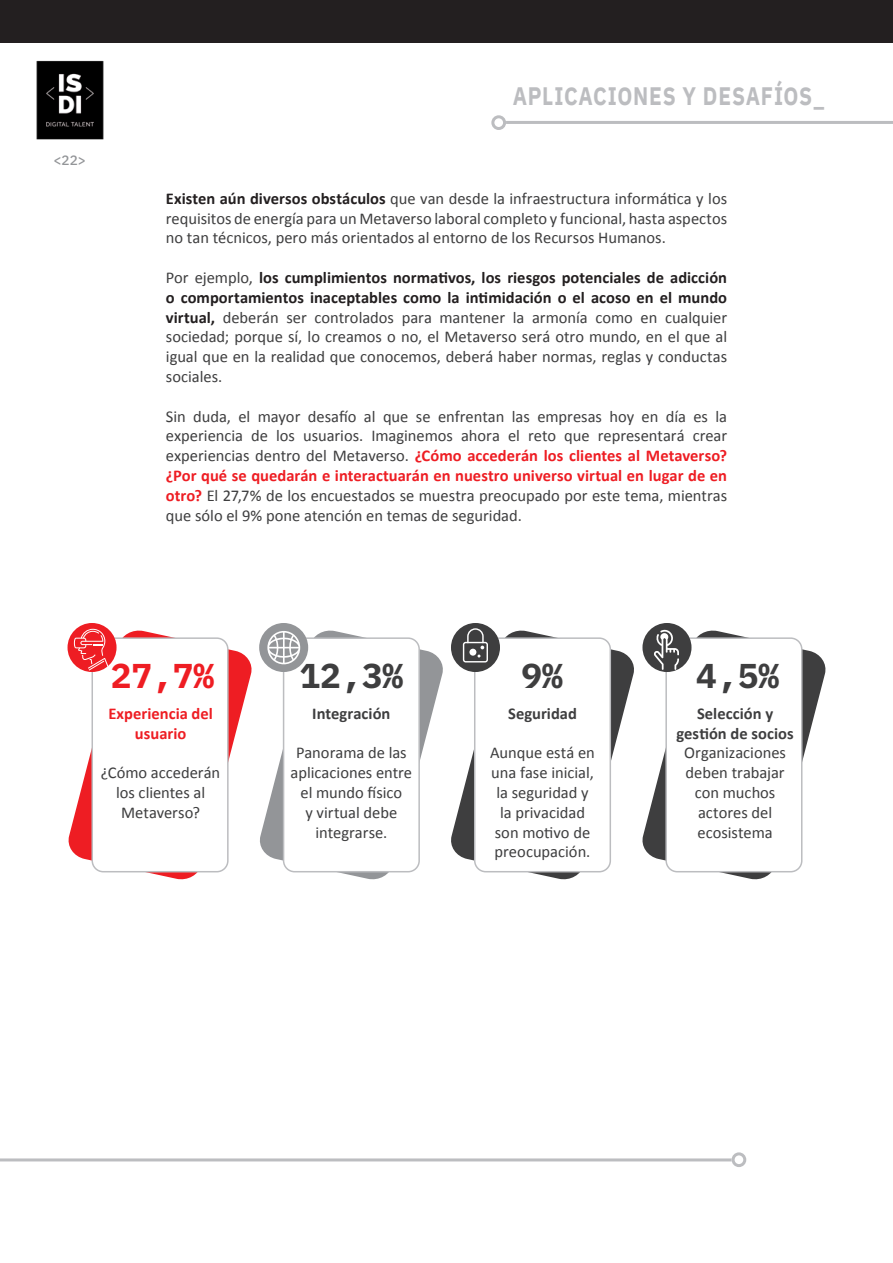
<style>
.page{position:relative;width:893px;height:1263px;background:#fff}
.page>*{position:absolute;margin:0;border:0;box-sizing:border-box;transform-origin:0 0}
.t1{font:700 34.5px "IBM Plex Mono";color:#3e3e3f}
.t2{font:700 34.5px "IBM Plex Mono";color:#ee1d23}
.t3{font:700 25.2px "IBM Plex Sans";letter-spacing:.04em;color:#bcbdc0;scale:.83 1}
.TXT{font:16.5px/19.8px "Calibri";color:#3e3e3f;text-align:center}
.TXT-2{font:700 16.5px/19.8px "Calibri";color:#3e3e3f;text-align:center}
.TXT-3{font:700 16.5px/19.8px "Calibri";color:#ee1d23;text-align:center}
.t4{font:500 13.5px "IBM Plex Mono";color:#939598}
.s1{font-weight:700;color:#231f20}
.s2{font-weight:700;color:#ee1d23}
</style>
<div class="page">
<hr style="left:892px;top:0;width:1px;height:1263px;background:#231f20">
<img style="left:36px;top:60px;width:68px;height:80px">
<div style="left:0;top:0;width:893px;height:43px;background:#231f20"></div>
<hr style="left:506px;top:121px;width:387px;height:3px;background:#bcbdc0">
<div style="left:491px;top:115px;width:15px;height:15px;border:3px solid #bcbdc0;border-radius:50%"></div>
<svg style="left:67px;top:630px;width:185px;height:250px"></svg>
<div style="left:92px;top:638px;width:136px;height:234px;background:#fff;border-radius:11px"></div>
<div style="left:92px;top:637px;width:137px;height:235px;border:2px solid #bcbdc0;border-radius:11px"></div>
<div style="left:68px;top:623px;width:49px;height:49px;background:#ee1d23;border-radius:50%"></div>
<svg style="left:74px;top:629px;width:36px;height:42px"></svg>
<svg style="left:259px;top:629px;width:184px;height:251px"></svg>
<div style="left:284px;top:638px;width:135px;height:234px;background:#fff;border-radius:11px"></div>
<div style="left:283px;top:637px;width:137px;height:235px;border:2px solid #bcbdc0;border-radius:11px"></div>
<div style="left:259px;top:623px;width:49px;height:49px;background:#939598;border-radius:50%"></div>
<svg style="left:267px;top:631px;width:33px;height:33px"></svg>
<svg style="left:451px;top:629px;width:183px;height:251px"></svg>
<div style="left:475px;top:638px;width:135px;height:234px;background:#fff;border-radius:11px"></div>
<div style="left:474px;top:637px;width:137px;height:235px;border:2px solid #bcbdc0;border-radius:11px"></div>
<div style="left:451px;top:623px;width:49px;height:49px;background:#3e3e3f;border-radius:50%"></div>
<svg style="left:463px;top:628px;width:25px;height:34px"></svg>
<svg style="left:642px;top:629px;width:184px;height:251px"></svg>
<div style="left:666px;top:638px;width:136px;height:234px;background:#fff;border-radius:11px"></div>
<div style="left:665px;top:637px;width:137px;height:235px;border:2px solid #bcbdc0;border-radius:11px"></div>
<div style="left:642px;top:623px;width:49px;height:49px;background:#3e3e3f;border-radius:50%"></div>
<svg style="left:654px;top:629px;width:25px;height:41px"></svg>
<hr style="left:0;top:1158px;width:732px;height:3px;background:#bcbdc0">
<div style="left:732px;top:1152px;width:14px;height:15px;border:3px solid #bcbdc0;border-radius:50%"></div>
<p class="t4" style="left:53px;top:149px;width:34px">&lt;22&gt;</p>
<p class="t3" style="left:513px;top:76px;width:378px">APLICACIONES Y DESAFÍOS_</p>
<p class="TXT" style="left:166px;top:188px;width:563px;text-align:justify"><span class="s1">Existen aún diversos obstáculos</span> que van desde la infraestructura informática y los requisitos de energía para un Metaverso laboral completo y funcional, hasta aspectos no tan técnicos, pero más orientados al entorno de los Recursos Humanos.</p>
<p class="TXT" style="left:166px;top:267px;width:563px;text-align:justify">Por ejemplo, <span class="s1">los cumplimientos normativos, los riesgos potenciales de adicción o comportamientos inaceptables como la intimidación o el acoso en el mundo virtual,</span> deberán ser controlados para mantener la armonía como en cualquier sociedad; porque sí, lo creamos o no, el Metaverso será otro mundo, en el que al igual que en la realidad que conocemos, deberá haber normas, reglas y conductas sociales.</p>
<p class="TXT" style="left:166px;top:405px;width:563px;text-align:justify">Sin duda, el mayor desafío al que se enfrentan las empresas hoy en día es la experiencia de los usuarios. Imaginemos ahora el reto que representará crear experiencias dentro del Metaverso. <span class="s2">¿Cómo accederán los clientes al Metaverso? ¿Por qué se quedarán e interactuarán en nuestro universo virtual en lugar de en otro?</span> El 27,7% de los encuestados se muestra preocupado por este tema, mientras que sólo el 9% pone atención en temas de seguridad.</p>
<p class="t2" style="left:111px;top:649px;width:105px">27,7%</p>
<p class="TXT-3" style="left:108px;top:703px;width:106px">Experiencia del usuario</p>
<p class="TXT" style="left:101px;top:762px;width:121px">¿Cómo accederán los clientes al<br>Metaverso?</p>
<p class="t1" style="left:300px;top:649px;width:105px">12,3%</p>
<p class="t1" style="left:521px;top:649px;width:43px">9%</p>
<p class="TXT-2" style="left:508px;top:703px;width:70px">Seguridad</p>
<p class="TXT" style="left:490px;top:742px;width:106px">Aunque está en una fase inicial, la seguridad y la privacidad son motivo de preocupación.</p>
<p class="TXT-2" style="left:312px;top:703px;width:80px">Integración</p>
<p class="TXT" style="left:291px;top:742px;width:123px">Panorama de las aplicaciones entre el mundo físico<br>y virtual debe integrarse.</p>
<p class="t1" style="left:696px;top:649px;width:84px">4,5%</p>
<p class="TXT-2" style="left:676px;top:703px;width:119px">Selección y gestión de socios</p>
<p class="TXT" style="left:684px;top:742px;width:103px">Organizaciones deben trabajar con muchos actores del ecosistema</p>
</div>
